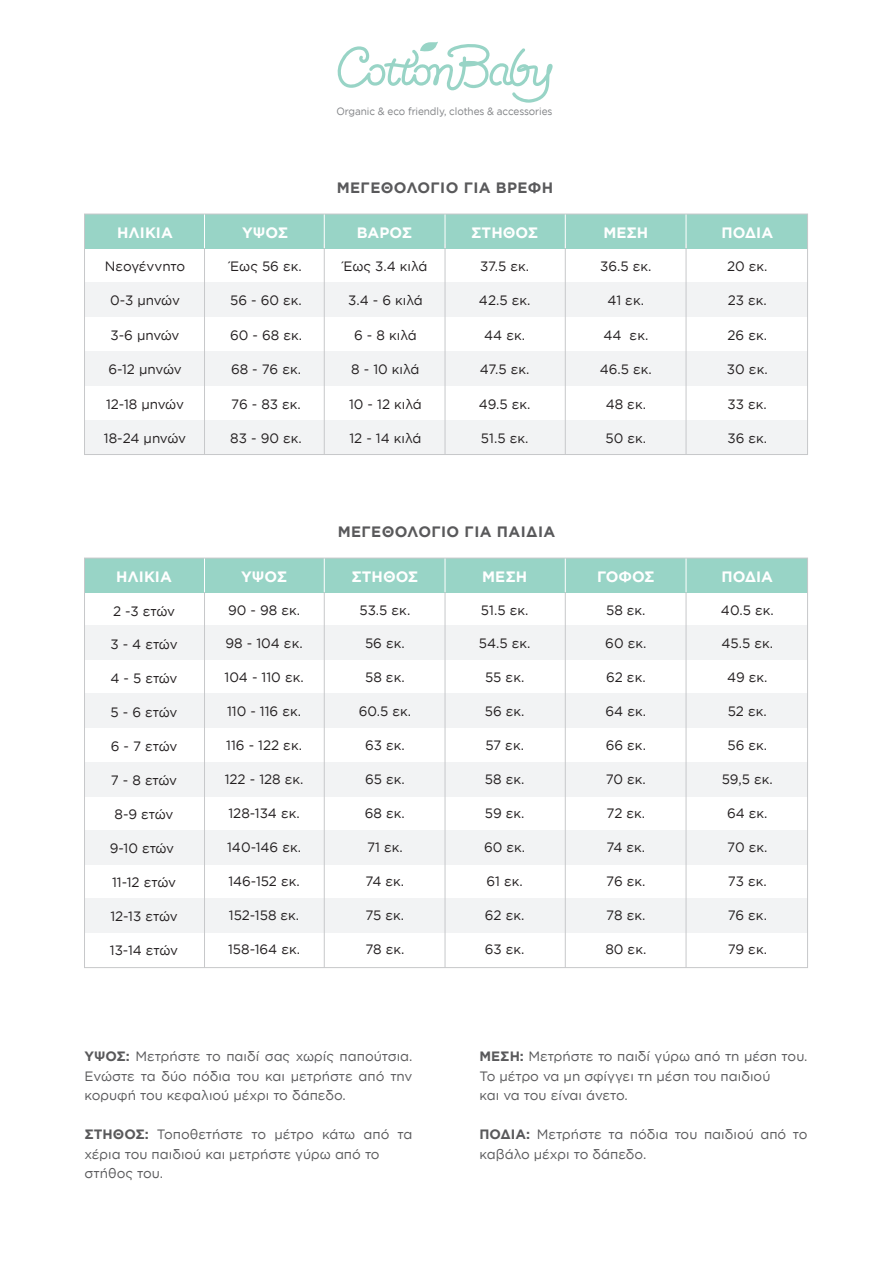
<style>
.page{position:relative;width:893px;height:1263px;background:#fff}
.page>*{position:absolute;margin:0;border:0;box-sizing:border-box;transform-origin:0 0}
.t1{font:700 15px "Gotham Greek";color:#fff}
.t2{font:700 15px "Gotham Greek";letter-spacing:.025em;color:#59595b}
.t3{font:13.5px "Gotham Greek";color:#231f20}
.t4{font:13.5px/19.5px "Gotham Greek";color:#59595b}
.t5{font:13.5px "Gotham Greek";letter-spacing:-.025em;color:#231f20}
.t6{font:10.5px "Gotham Greek";letter-spacing:-.01em;color:#808285;scale:.95 1}
.s1{font-weight:700}
</style>
<div class="page">
<svg style="left:337px;top:41px;width:216px;height:62px"></svg>
<div style="left:84px;top:214px;width:723px;height:34px;background:#98d4c6"></div>
<div style="left:85px;top:283px;width:722px;height:34px;background:#f2f3f4"></div>
<div style="left:85px;top:351px;width:722px;height:34px;background:#f2f3f4"></div>
<div style="left:85px;top:420px;width:722px;height:34px;background:#f2f3f4"></div>
<hr style="left:204px;top:244px;width:1px;height:211px;background:#c7c8ca">
<hr style="left:445px;top:244px;width:1px;height:211px;background:#c7c8ca">
<hr style="left:324px;top:244px;width:1px;height:211px;background:#c7c8ca">
<hr style="left:565px;top:244px;width:1px;height:211px;background:#c7c8ca">
<hr style="left:686px;top:244px;width:1px;height:211px;background:#c7c8ca">
<hr style="left:204px;top:213px;width:1px;height:35px;background:#fff">
<hr style="left:445px;top:213px;width:1px;height:35px;background:#fff">
<hr style="left:324px;top:213px;width:1px;height:35px;background:#fff">
<hr style="left:565px;top:213px;width:1px;height:35px;background:#fff">
<hr style="left:686px;top:213px;width:1px;height:35px;background:#fff">
<div style="left:84px;top:558px;width:723px;height:34px;background:#98d4c6"></div>
<div style="left:85px;top:626px;width:722px;height:34px;background:#f2f3f4"></div>
<div style="left:85px;top:694px;width:722px;height:34px;background:#f2f3f4"></div>
<div style="left:85px;top:762px;width:722px;height:34px;background:#f2f3f4"></div>
<div style="left:85px;top:830px;width:722px;height:34px;background:#f2f3f4"></div>
<div style="left:85px;top:899px;width:722px;height:34px;background:#f2f3f4"></div>
<hr style="left:204px;top:592px;width:1px;height:376px;background:#c7c8ca">
<hr style="left:445px;top:592px;width:1px;height:376px;background:#c7c8ca">
<hr style="left:324px;top:592px;width:1px;height:376px;background:#c7c8ca">
<hr style="left:565px;top:592px;width:1px;height:376px;background:#c7c8ca">
<hr style="left:686px;top:592px;width:1px;height:376px;background:#c7c8ca">
<hr style="left:204px;top:553px;width:1px;height:39px;background:#fff">
<hr style="left:445px;top:553px;width:1px;height:39px;background:#fff">
<hr style="left:324px;top:553px;width:1px;height:39px;background:#fff">
<hr style="left:565px;top:553px;width:1px;height:39px;background:#fff">
<hr style="left:686px;top:553px;width:1px;height:39px;background:#fff">
<div style="left:84px;top:214px;width:724px;height:241px;border:1px solid #c7c8ca"></div>
<p class="t6" style="left:337px;top:106px;width:229px">Organic &amp; eco friendly, clothes &amp; accessories</p>
<p class="t2" style="left:337px;top:179px;width:218px">ΜΕΓΕΘΟΛΟΓΙΟ ΓΙΑ ΒΡΕΦΗ</p>
<p class="t1" style="left:117px;top:224px;width:57px">ΗΛΙΚΙΑ</p>
<p class="t1" style="left:242px;top:224px;width:47px">ΥΨΟΣ</p>
<p class="t1" style="left:357px;top:224px;width:57px">ΒΑΡΟΣ</p>
<p class="t1" style="left:471px;top:224px;width:68px">ΣΤΗΘΟΣ</p>
<p class="t1" style="left:603px;top:224px;width:46px">ΜΕΣΗ</p>
<p class="t1" style="left:721px;top:224px;width:53px">ΠΟΔΙΑ</p>
<p class="t3" style="left:105px;top:258px;width:82px">Νεογέννητο</p>
<p class="t3" style="left:110px;top:293px;width:71px">0-3 μηνών</p>
<p class="t3" style="left:110px;top:327px;width:71px">3-6 μηνών</p>
<p class="t3" style="left:108px;top:362px;width:75px">6-12 μηνών</p>
<p class="t3" style="left:106px;top:396px;width:79px">12-18 μηνών</p>
<p class="t5" style="left:104px;top:431px;width:84px">18-24 μηνών</p>
<p class="t3" style="left:343px;top:258px;width:85px">Έως 3.4 κιλά</p>
<p class="t3" style="left:348px;top:293px;width:76px">3.4 - 6 κιλά</p>
<p class="t3" style="left:354px;top:327px;width:64px">6 - 8 κιλά</p>
<p class="t3" style="left:351px;top:362px;width:70px">8 - 10 κιλά</p>
<p class="t3" style="left:349px;top:396px;width:74px">10 - 12 κιλά</p>
<p class="t3" style="left:349px;top:431px;width:74px">12 - 14 κιλά</p>
<p class="t3" style="left:230px;top:258px;width:73px">Έως 56 εκ.</p>
<p class="t3" style="left:230px;top:293px;width:73px">56 - 60 εκ.</p>
<p class="t3" style="left:230px;top:327px;width:73px">60 - 68 εκ.</p>
<p class="t3" style="left:231px;top:362px;width:72px">68 - 76 εκ.</p>
<p class="t3" style="left:231px;top:396px;width:71px">76 - 83 εκ.</p>
<p class="t3" style="left:230px;top:431px;width:73px">83 - 90 εκ.</p>
<p class="t3" style="left:600px;top:258px;width:53px">36.5 εκ.</p>
<p class="t3" style="left:608px;top:293px;width:38px">41 εκ.</p>
<p class="t3" style="left:603px;top:327px;width:46px">44 εκ.</p>
<p class="t3" style="left:600px;top:362px;width:54px">46.5 εκ.</p>
<p class="t3" style="left:606px;top:396px;width:42px">48 εκ.</p>
<p class="t3" style="left:605px;top:431px;width:42px">50 εκ.</p>
<p class="t3" style="left:727px;top:258px;width:42px">20 εκ.</p>
<p class="t3" style="left:728px;top:293px;width:41px">23 εκ.</p>
<p class="t3" style="left:727px;top:327px;width:41px">26 εκ.</p>
<p class="t3" style="left:727px;top:362px;width:42px">30 εκ.</p>
<p class="t3" style="left:728px;top:396px;width:41px">33 εκ.</p>
<p class="t3" style="left:727px;top:431px;width:41px">36 εκ.</p>
<p class="t3" style="left:480px;top:258px;width:51px">37.5 εκ.</p>
<p class="t3" style="left:479px;top:293px;width:53px">42.5 εκ.</p>
<p class="t3" style="left:484px;top:327px;width:42px">44 εκ.</p>
<p class="t3" style="left:480px;top:362px;width:51px">47.5 εκ.</p>
<p class="t3" style="left:479px;top:396px;width:53px">49.5 εκ.</p>
<p class="t3" style="left:481px;top:431px;width:49px">51.5 εκ.</p>
<p class="t2" style="left:338px;top:523px;width:219px">ΜΕΓΕΘΟΛΟΓΙΟ ΓΙΑ ΠΑΙΔΙΑ</p>
<p class="t1" style="left:116px;top:568px;width:57px">ΗΛΙΚΙΑ</p>
<p class="t1" style="left:241px;top:568px;width:47px">ΥΨΟΣ</p>
<p class="t1" style="left:351px;top:568px;width:68px">ΣΤΗΘΟΣ</p>
<p class="t1" style="left:482px;top:568px;width:46px">ΜΕΣΗ</p>
<p class="t1" style="left:597px;top:568px;width:59px">ΓΟΦΟΣ</p>
<p class="t1" style="left:721px;top:568px;width:53px">ΠΟΔΙΑ</p>
<p class="t3" style="left:113px;top:603px;width:63px">2 -3 ετών</p>
<p class="t3" style="left:110px;top:637px;width:69px">3 - 4 ετών</p>
<p class="t3" style="left:110px;top:671px;width:69px">4 - 5 ετών</p>
<p class="t3" style="left:111px;top:705px;width:68px">5 - 6 ετών</p>
<p class="t3" style="left:111px;top:739px;width:68px">6 - 7 ετών</p>
<p class="t3" style="left:111px;top:773px;width:68px">7 - 8 ετών</p>
<p class="t3" style="left:115px;top:807px;width:60px">8-9 ετών</p>
<p class="t3" style="left:110px;top:841px;width:66px">9-10 ετών</p>
<p class="t3" style="left:112px;top:874px;width:65px">11-12 ετών</p>
<p class="t3" style="left:110px;top:908px;width:69px">12-13 ετών</p>
<p class="t3" style="left:110px;top:942px;width:70px">13-14 ετών</p>
<p class="t3" style="left:721px;top:602px;width:54px">40.5 εκ.</p>
<p class="t3" style="left:721px;top:636px;width:53px">45.5 εκ.</p>
<p class="t3" style="left:727px;top:670px;width:42px">49 εκ.</p>
<p class="t3" style="left:728px;top:704px;width:40px">52 εκ.</p>
<p class="t3" style="left:727px;top:738px;width:41px">56 εκ.</p>
<p class="t3" style="left:722px;top:772px;width:53px">59,5 εκ.</p>
<p class="t3" style="left:727px;top:806px;width:42px">64 εκ.</p>
<p class="t3" style="left:727px;top:839px;width:42px">70 εκ.</p>
<p class="t3" style="left:728px;top:873px;width:40px">73 εκ.</p>
<p class="t3" style="left:728px;top:907px;width:41px">76 εκ.</p>
<p class="t3" style="left:728px;top:941px;width:41px">79 εκ.</p>
<p class="t3" style="left:606px;top:602px;width:41px">58 εκ.</p>
<p class="t3" style="left:605px;top:636px;width:43px">60 εκ.</p>
<p class="t3" style="left:606px;top:670px;width:41px">62 εκ.</p>
<p class="t3" style="left:606px;top:704px;width:42px">64 εκ.</p>
<p class="t3" style="left:606px;top:738px;width:42px">66 εκ.</p>
<p class="t3" style="left:606px;top:772px;width:42px">70 εκ.</p>
<p class="t3" style="left:606px;top:806px;width:40px">72 εκ.</p>
<p class="t3" style="left:606px;top:840px;width:40px">74 εκ.</p>
<p class="t3" style="left:606px;top:873px;width:41px">76 εκ.</p>
<p class="t3" style="left:606px;top:907px;width:41px">78 εκ.</p>
<p class="t3" style="left:605px;top:941px;width:42px">80 εκ.</p>
<p class="t3" style="left:228px;top:602px;width:73px">90 - 98 εκ.</p>
<p class="t3" style="left:226px;top:636px;width:79px">98 - 104 εκ.</p>
<p class="t3" style="left:224px;top:670px;width:81px">104 - 110 εκ.</p>
<p class="t3" style="left:227px;top:704px;width:76px">110 - 116 εκ.</p>
<p class="t3" style="left:226px;top:738px;width:77px">116 - 122 εκ.</p>
<p class="t3" style="left:225px;top:772px;width:80px">122 - 128 εκ.</p>
<p class="t3" style="left:228px;top:806px;width:73px">128-134 εκ.</p>
<p class="t3" style="left:227px;top:840px;width:75px">140-146 εκ.</p>
<p class="t3" style="left:228px;top:873px;width:73px">146-152 εκ.</p>
<p class="t3" style="left:229px;top:907px;width:72px">152-158 εκ.</p>
<p class="t3" style="left:228px;top:941px;width:74px">158-164 εκ.</p>
<p class="t3" style="left:481px;top:602px;width:49px">51.5 εκ.</p>
<p class="t3" style="left:479px;top:636px;width:53px">54.5 εκ.</p>
<p class="t3" style="left:485px;top:670px;width:41px">55 εκ.</p>
<p class="t3" style="left:485px;top:704px;width:41px">56 εκ.</p>
<p class="t3" style="left:485px;top:738px;width:40px">57 εκ.</p>
<p class="t3" style="left:485px;top:772px;width:41px">58 εκ.</p>
<p class="t3" style="left:485px;top:806px;width:41px">59 εκ.</p>
<p class="t3" style="left:484px;top:840px;width:43px">60 εκ.</p>
<p class="t3" style="left:487px;top:873px;width:38px">61 εκ.</p>
<p class="t3" style="left:485px;top:907px;width:41px">62 εκ.</p>
<p class="t3" style="left:485px;top:941px;width:41px">63 εκ.</p>
<p class="t3" style="left:359px;top:602px;width:52px">53.5 εκ.</p>
<p class="t3" style="left:365px;top:636px;width:41px">56 εκ.</p>
<p class="t3" style="left:365px;top:670px;width:41px">58 εκ.</p>
<p class="t3" style="left:359px;top:704px;width:54px">60.5 εκ.</p>
<p class="t3" style="left:365px;top:738px;width:41px">63 εκ.</p>
<p class="t3" style="left:365px;top:772px;width:41px">65 εκ.</p>
<p class="t3" style="left:365px;top:806px;width:42px">68 εκ.</p>
<p class="t3" style="left:367px;top:840px;width:37px">71 εκ.</p>
<p class="t3" style="left:366px;top:873px;width:40px">74 εκ.</p>
<p class="t3" style="left:366px;top:907px;width:40px">75 εκ.</p>
<p class="t3" style="left:365px;top:941px;width:41px">78 εκ.</p>
<p class="t4" style="left:85px;top:1047px;width:330px;text-align:justify"><span class="s1">ΥΨΟΣ:</span> Μετρήστε το παιδί σας χωρίς παπούτσια.<br>Ενώστε τα δύο πόδια του και μετρήστε από την κορυφή του κεφαλιού μέχρι το δάπεδο.</p>
<p class="t4" style="left:85px;top:1125px;width:330px"><span class="s1">ΣΤΗΘΟΣ:</span> Τοποθετήστε το μέτρο κάτω από τα χέρια του παιδιού και μετρήστε γύρω από το στήθος του.</p>
<p class="t4" style="left:480px;top:1046px;width:330px"><span class="s1">ΜΕΣΗ:</span> Μετρήστε το παιδί γύρω από τη μέση του.<br>Το μέτρο να μη σφίγγει τη μέση του παιδιού<br>και να του είναι άνετο.</p>
<p class="t4" style="left:480px;top:1124px;width:329px"><span class="s1">ΠΟΔΙΑ:</span> Μετρήστε τα πόδια του παιδιού από το καβάλο μέχρι το δάπεδο.</p>
</div>
